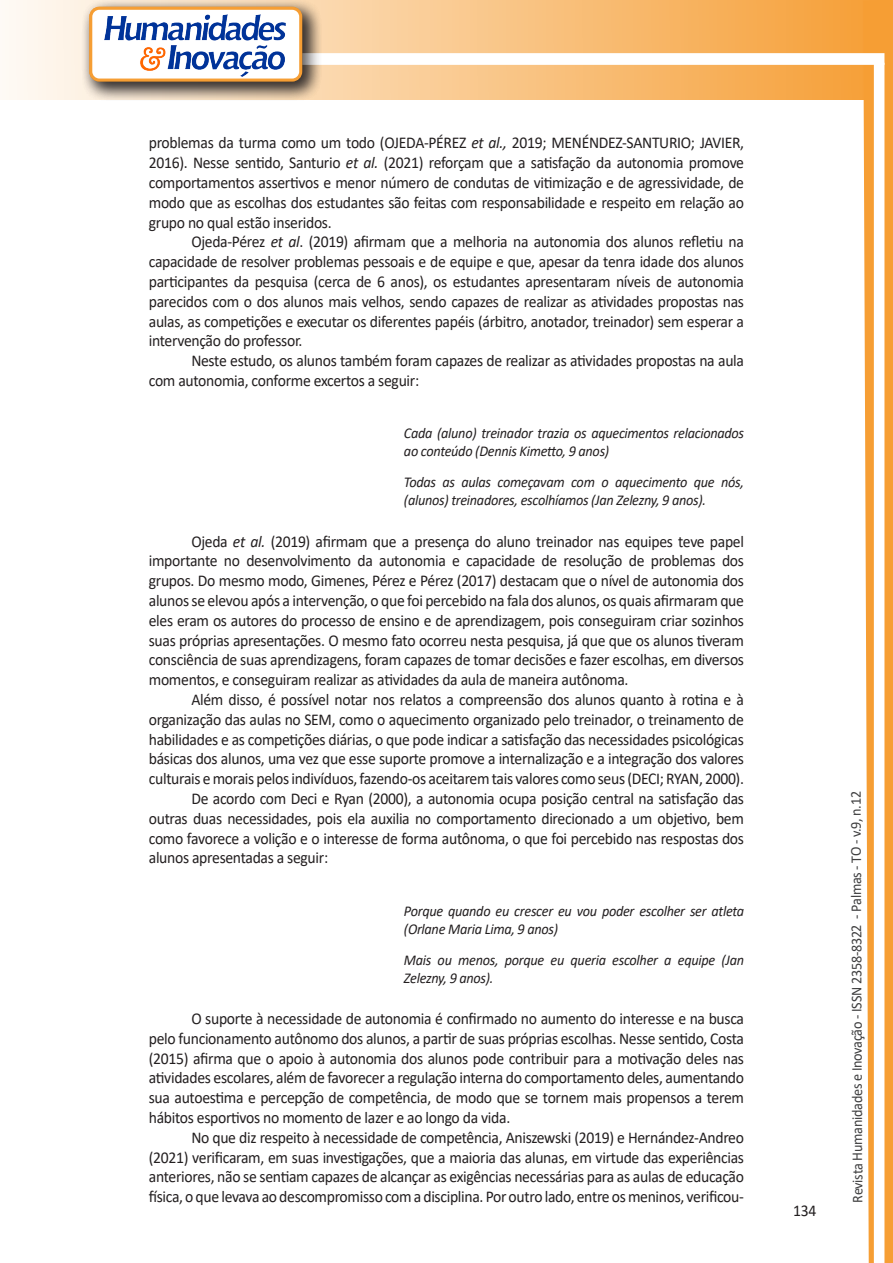
<style>
.page{position:relative;width:893px;height:1263px;background:#fff}
.page>*{position:absolute;margin:0;border:0;box-sizing:border-box;transform-origin:0 0}
.texto{font:16.5px/19.8px "Calibri";letter-spacing:-.02em;color:#231f20;text-align:justify;scale:.95 1}
.citacao{font:italic 15px/18px "Calibri";letter-spacing:-.02em;color:#231f20;scale:.95 1}
.t1{font:15px "Calibri";letter-spacing:-.025em;color:#3e3e3f;scale:.95 1}
.s1{font-style:italic}
</style>
<div class="page">
<svg style="left:5px;top:0;width:858px;height:100px;background:#f9c484"></svg>
<div style="left:302px;top:53px;width:582px;height:12px;background:#fff;border:2px solid #fff"></div>
<svg style="left:863px;top:0;width:30px;height:1263px"></svg>
<div style="left:81px;top:0;width:241px;height:102px;background:#231f20;opacity:.75"></div>
<div style="left:91px;top:8px;width:210px;height:72px;background:#fff;border-radius:9px"></div>
<img style="left:104px;top:14px;width:181px;height:62px">
<div style="left:89px;top:7px;width:213px;height:75px;border:3px solid #f69e34;border-radius:9px"></div>
<p class="texto" style="left:149px;top:133px;width:628px">problemas da turma como um todo (OJEDA-PÉREZ <span class="s1">et al.,</span> 2019; MENÉNDEZ-SANTURIO; JAVIER, 2016). Nesse sentido, Santurio <span class="s1">et al.</span> (2021) reforçam que a satisfação da autonomia promove comportamentos assertivos e menor número de condutas de vitimização e de agressividade, de modo que as escolhas dos estudantes são feitas com responsabilidade e respeito em relação ao grupo no qual estão inseridos.</p>
<p class="texto" style="left:149px;top:232px;width:628px;text-indent:43px">Ojeda-Pérez <span class="s1">et al</span>. (2019) afirmam que a melhoria na autonomia dos alunos refletiu na capacidade de resolver problemas pessoais e de equipe e que, apesar da tenra idade dos alunos participantes da pesquisa (cerca de 6 anos), os estudantes apresentaram níveis de autonomia parecidos com o dos alunos mais velhos, sendo capazes de realizar as atividades propostas nas aulas, as competições e executar os diferentes papéis (árbitro, anotador, treinador) sem esperar a intervenção do professor.</p>
<p class="texto" style="left:149px;top:350px;width:628px;text-indent:43px">Neste estudo, os alunos também foram capazes de realizar as atividades propostas na aula com autonomia, conforme excertos a seguir:</p>
<p class="citacao" style="left:404px;top:424px;width:359px">Cada (aluno) treinador trazia os aquecimentos relacionados ao conteúdo (Dennis Kimetto, 9 anos)</p>
<p class="citacao" style="left:404px;top:473px;width:360px">Todas as aulas começavam com o aquecimento que nós, (alunos) treinadores, escolhíamos (Jan Zelezny, 9 anos).</p>
<p class="texto" style="left:149px;top:531px;width:628px;text-indent:43px">Ojeda <span class="s1">et al.</span> (2019) afirmam que a presença do aluno treinador nas equipes teve papel importante no desenvolvimento da autonomia e capacidade de resolução de problemas dos grupos. Do mesmo modo, Gimenes, Pérez e Pérez (2017) destacam que o nível de autonomia dos alunos se elevou após a intervenção, o que foi percebido na fala dos alunos, os quais afirmaram que eles eram os autores do processo de ensino e de aprendizagem, pois conseguiram criar sozinhos suas próprias apresentações. O mesmo fato ocorreu nesta pesquisa, já que que os alunos tiveram consciência de suas aprendizagens, foram capazes de tomar decisões e fazer escolhas, em diversos momentos, e conseguiram realizar as atividades da aula de maneira autônoma.</p>
<p class="texto" style="left:149px;top:689px;width:628px;text-indent:43px">Além disso, é possível notar nos relatos a compreensão dos alunos quanto à rotina e à organização das aulas no SEM, como o aquecimento organizado pelo treinador, o treinamento de habilidades e as competições diárias, o que pode indicar a satisfação das necessidades psicológicas básicas dos alunos, uma vez que esse suporte promove a internalização e a integração dos valores culturais e morais pelos indivíduos, fazendo-os aceitarem tais valores como seus (DECI; RYAN, 2000).</p>
<p class="texto" style="left:149px;top:788px;width:628px;text-indent:43px">De acordo com Deci e Ryan (2000), a autonomia ocupa posição central na satisfação das outras duas necessidades, pois ela auxilia no comportamento direcionado a um objetivo, bem como favorece a volição e o interesse de forma autônoma, o que foi percebido nas respostas dos alunos apresentadas a seguir:</p>
<p class="citacao" style="left:404px;top:901px;width:360px">Porque quando eu crescer eu vou poder escolher ser atleta (Orlane Maria Lima, 9 anos)</p>
<p class="citacao" style="left:404px;top:950px;width:360px">Mais ou menos, porque eu queria escolher a equipe (Jan<br>Zelezny, 9 anos).</p>
<p class="texto" style="left:149px;top:1008px;width:628px;text-indent:43px">O suporte à necessidade de autonomia é confirmado no aumento do interesse e na busca pelo funcionamento autônomo dos alunos, a partir de suas próprias escolhas. Nesse sentido, Costa (2015) afirma que o apoio à autonomia dos alunos pode contribuir para a motivação deles nas atividades escolares, além de favorecer a regulação interna do comportamento deles, aumentando sua autoestima e percepção de competência, de modo que se tornem mais propensos a terem hábitos esportivos no momento de lazer e ao longo da vida.</p>
<p class="texto" style="left:149px;top:1127px;width:628px;text-indent:43px">No que diz respeito à necessidade de competência, Aniszewski (2019) e Hernández-Andreo (2021) verificaram, em suas investigações, que a maioria das alunas, em virtude das experiências anteriores, não se sentiam capazes de alcançar as exigências necessárias para as aulas de educação física, o que levava ao descompromisso com a disciplina. Por outro lado, entre os meninos, verificou-</p>
<p class="texto" style="left:793px;top:1200px;width:26px">134</p>
<p class="t1" style="left:846px;top:1203px;width:435px;rotate:-90deg">Revista Humanidades e Inovação - ISSN 2358-8322 - Palmas - TO - v.9, n.12</p>
</div>
